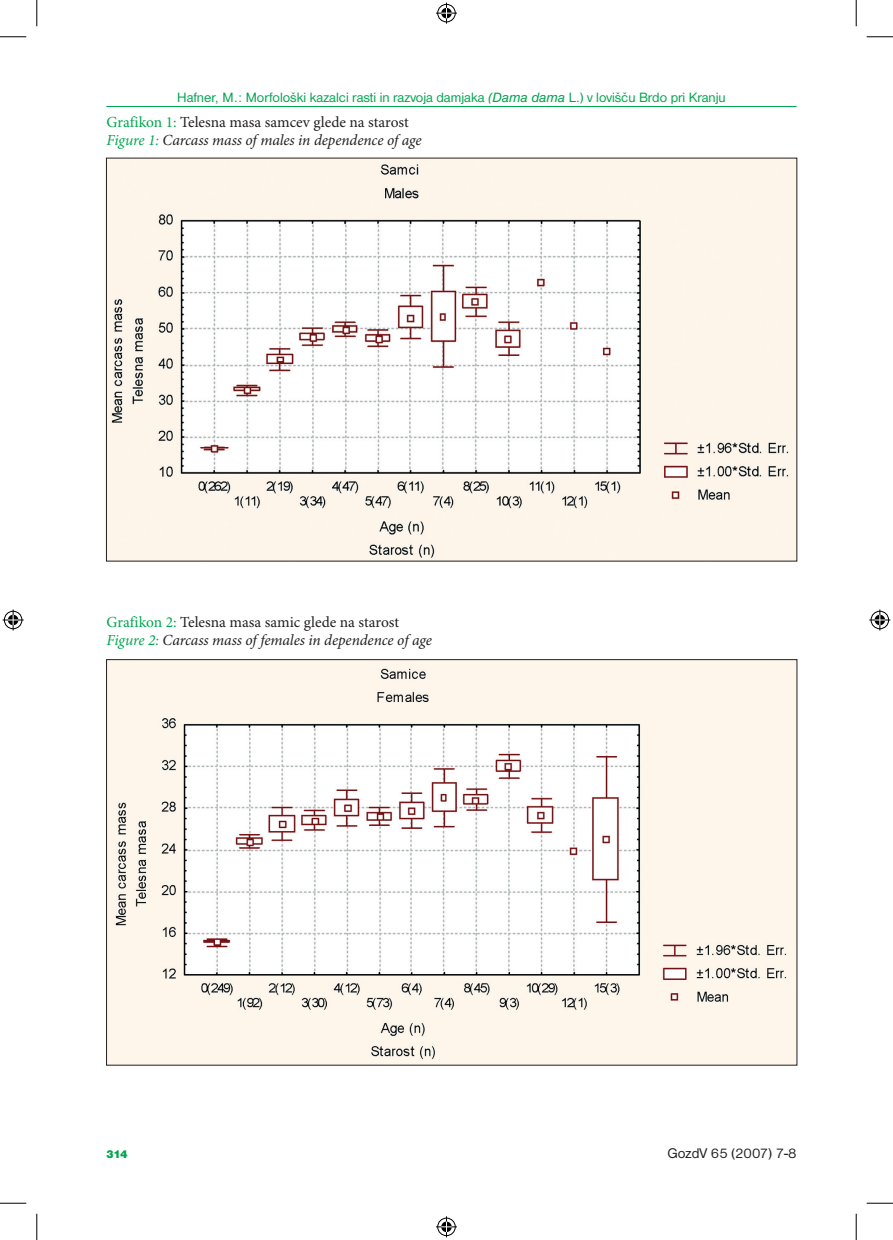
<style>
.page{position:relative;width:893px;height:1240px;background:#fff}
.page>*{position:absolute;margin:0;border:0;box-sizing:border-box;transform-origin:0 0}
.t1{font:italic 15.4px/17.5px "Minion Pro";letter-spacing:-.005em;color:#231f20}
.t2{font:14.53px "Nimbus San DEE";color:#231f20}
.t3{font:14px "Nimbus San DEE";color:#00a54f}
.t4{font:11.38px "Nimbus San DEE Blac";color:#00a54f}
.s1{font-style:italic}
.s2{font-style:normal;color:#00a54f}
.s3{font-style:normal}
.s4{color:#00a54f}
</style>
<div class="page">
<hr style="left:106px;top:106px;width:690px;height:1px;background:#00a54f">
<img style="left:108px;top:160px;width:686px;height:399px">
<img style="left:108px;top:661px;width:686px;height:402px">
<svg style="left:0;top:36px;width:26px;height:1px"></svg>
<svg style="left:866px;top:36px;width:26px;height:1px"></svg>
<svg style="left:0;top:1202px;width:26px;height:1px"></svg>
<svg style="left:866px;top:1202px;width:26px;height:1px"></svg>
<svg style="left:36px;top:0;width:1px;height:26px"></svg>
<svg style="left:36px;top:1213px;width:1px;height:26px"></svg>
<svg style="left:855px;top:0;width:1px;height:26px"></svg>
<svg style="left:855px;top:1213px;width:1px;height:26px"></svg>
<svg style="left:436px;top:3px;width:21px;height:21px"></svg>
<svg style="left:436px;top:1216px;width:21px;height:21px"></svg>
<svg style="left:3px;top:609px;width:21px;height:21px"></svg>
<svg style="left:869px;top:609px;width:20px;height:21px"></svg>
<p class="t3" style="left:177px;top:89px;width:550px">Hafner, M.: Morfološki kazalci rasti in razvoja damjaka <span class="s1">(Dama dama</span> L.) v lovišču Brdo pri Kranju</p>
<p class="t1" style="left:106px;top:114px;width:316px"><span class="s2">Grafikon 1:</span> <span class="s3">Telesna masa samcev glede na starost<br></span><span class="s4">Figure 1:</span> Carcass mass of males in dependence of age</p>
<p class="t1" style="left:106px;top:614px;width:327px"><span class="s2">Grafikon 2:</span> <span class="s3">Telesna masa samic glede na starost<br></span><span class="s4">Figure 2:</span> Carcass mass of females in dependence of age</p>
<p class="t4" style="left:106px;top:1147px;width:23px">314</p>
<p class="t2" style="left:667px;top:1145px;width:130px">GozdV 65 (2007) 7-8</p>
</div>
